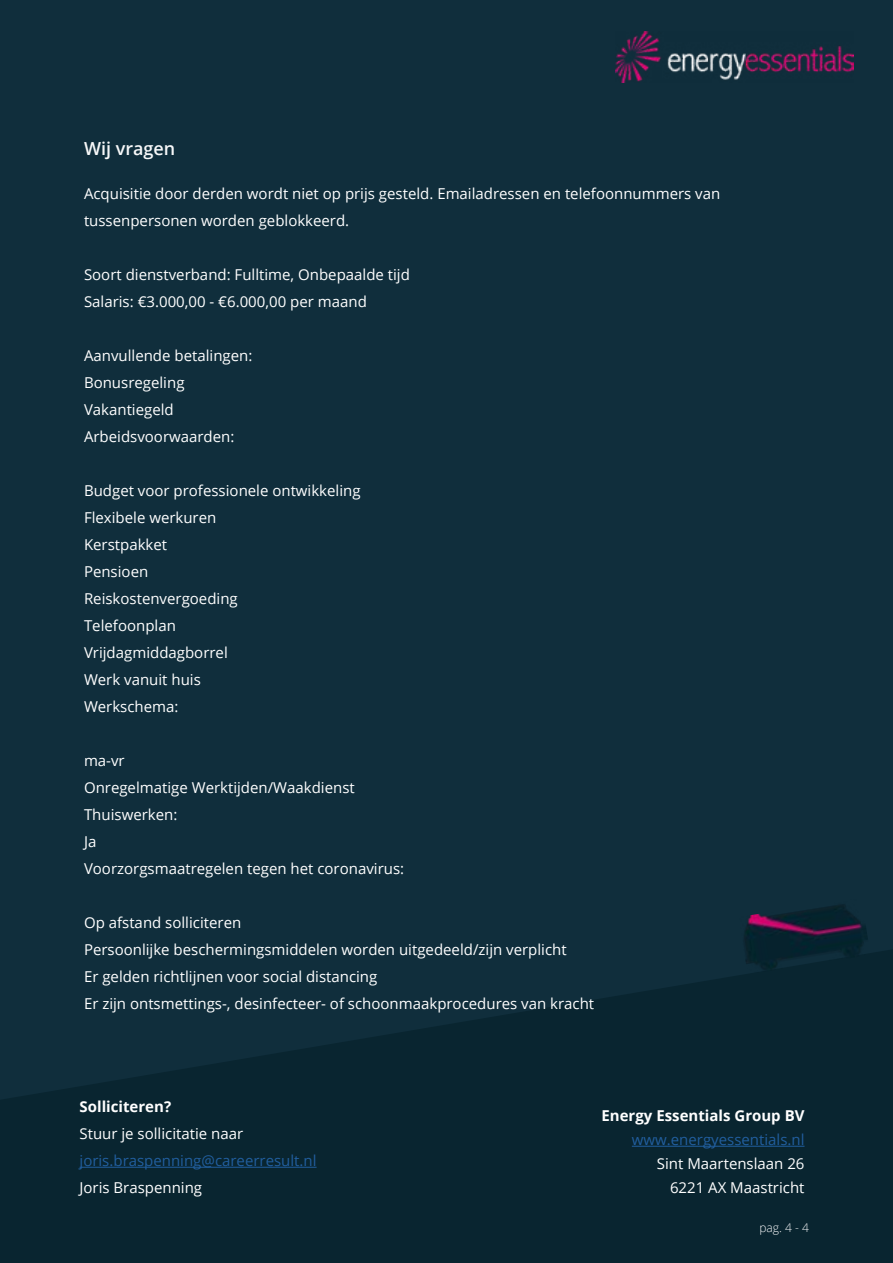
<style>
.page{position:relative;width:893px;height:1263px;background:#102e3c}
.page>*{position:absolute;margin:0;border:0;box-sizing:border-box;transform-origin:0 0}
.t1{font:600 18px "Open Sans";color:#f7f8f9}
.t2{font:15px/27px "Open Sans";color:#fff}
.t3{font:15px "Open Sans";color:#215e9e}
.t4{font:700 15px "Open Sans";color:#fff}
.t5{font:300 12px "Open Sans";color:#f7f8f9}
</style>
<div class="page">
<svg style="left:0;top:950px;width:893px;height:313px;fill:#092530"></svg>
<img style="left:616px;top:32px;width:238px;height:51px">
<img style="left:739px;top:904px;width:131px;height:70px">
<hr style="left:80px;top:1167px;width:237px;height:1px;background:#215e9e">
<hr style="left:632px;top:1146px;width:172px;height:1px;background:#215e9e">
<p class="t1" style="left:84px;top:136px;width:93px">Wij vragen</p>
<p class="t2" style="left:84px;top:179px;width:638px">Acquisitie door derden wordt niet op prijs gesteld. Emailadressen en telefoonnummers van tussenpersonen worden geblokkeerd.</p>
<p class="t2" style="left:84px;top:260px;width:327px">Soort dienstverband: Fulltime, Onbepaalde tijd<br>Salaris: €3.000,00 - €6.000,00 per maand</p>
<p class="t2" style="left:84px;top:341px;width:170px">Aanvullende betalingen:<br>Bonusregeling<br>Vakantiegeld<br>Arbeidsvoorwaarden:</p>
<p class="t2" style="left:84px;top:476px;width:278px">Budget voor professionele ontwikkeling<br>Flexibele werkuren<br>Kerstpakket<br>Pensioen<br>Reiskostenvergoeding<br>Telefoonplan<br>Vrijdagmiddagborrel<br>Werk vanuit huis<br>Werkschema:</p>
<p class="t2" style="left:84px;top:746px;width:322px">ma-vr<br>Onregelmatige Werktijden/Waakdienst<br>Thuiswerken:<br>Ja<br>Voorzorgsmaatregelen tegen het coronavirus:</p>
<p class="t2" style="left:84px;top:908px;width:512px">Op afstand solliciteren<br>Persoonlijke beschermingsmiddelen worden uitgedeeld/zijn verplicht<br>Er gelden richtlijnen voor social distancing<br>Er zijn ontsmettings-, desinfecteer- of schoonmaakprocedures van kracht</p>
<p class="t4" style="left:80px;top:1096px;width:93px">Solliciteren?</p>
<p class="t2" style="left:80px;top:1120px;width:165px">Stuur je sollicitatie naar</p>
<p class="t3" style="left:80px;top:1150px;width:239px">joris.braspenning@careerresult.nl</p>
<p class="t2" style="left:80px;top:1174px;width:124px">Joris Braspenning</p>
<p class="t4" style="left:601px;top:1105px;width:204px">Energy Essentials Group BV</p>
<p class="t3" style="left:632px;top:1129px;width:174px">www.energyessentials.nl</p>
<p class="t2" style="left:657px;top:1151px;width:149px;line-height:24px;text-align:right">Sint Maartenslaan 26<br>6221 AX Maastricht</p>
<p class="t5" style="left:759px;top:1219px;width:51px">pag. 4 - 4</p>
</div>
